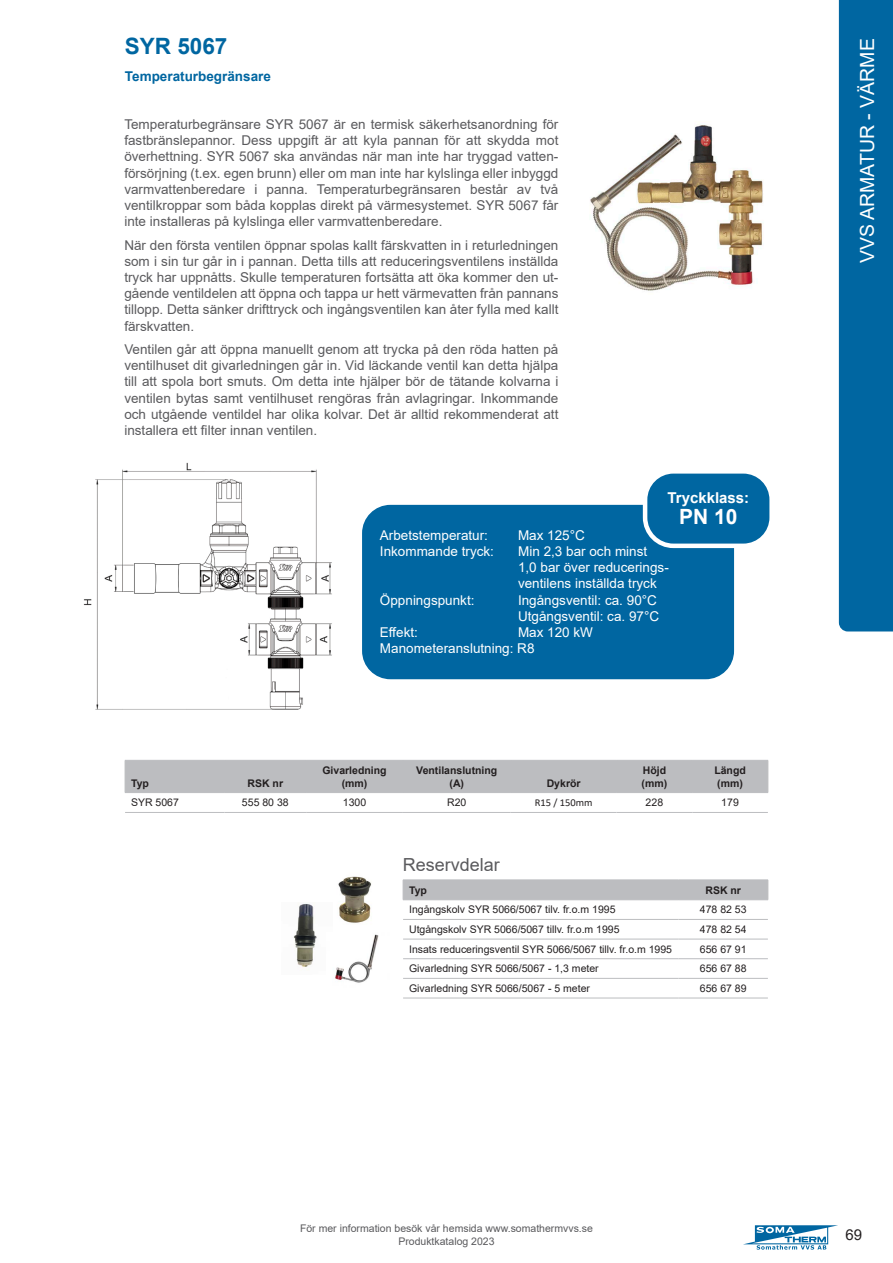
<style>
.page{position:relative;width:893px;height:1263px;background:#fff}
.page>*{position:absolute;margin:0;border:0;box-sizing:border-box;transform-origin:0 0}
.t1{font:700 22.5px "Arial";color:#0066a1}
.t2{font:700 21px "Arial";color:#fff}
.t3{font:19.5px "Arial";color:#fff}
.t4{font:18px "Arial";color:#5a5a5d}
.t5{font:700 15px "Arial";color:#fff}
.t6{font:15px "Arial";color:#231f20}
.t7{font:13.5px/16.2px "Arial";color:#5a5a5d;text-align:justify}
.t8{font:13.5px/16.2px "Arial";color:#fff}
.t9{font:700 13.5px "Arial";color:#0066a1}
.t10{font:10.5px "Arial";color:#231f20}
.t11{font:700 10.5px/12.6px "Arial";color:#231f20;text-align:center}
.t12{font:10.5px/12.6px "Arial";color:#5a5a5d;text-align:center}
.t13{font:10.5px "Calibri";color:#231f20}
</style>
<div class="page">
<div style="left:839px;top:0;width:54px;height:631px;background:#0066a1"></div>
<svg style="left:743px;top:1225px;width:95px;height:24px"></svg>
<img style="left:590px;top:124px;width:173px;height:167px">
<div style="left:126px;top:761px;width:642px;height:31px;background:#bcbdc0"></div>
<hr style="left:125px;top:760px;width:100px;height:1px;background:#bcbdc0">
<hr style="left:125px;top:760px;width:1px;height:32px;background:#bcbdc0">
<hr style="left:225px;top:760px;width:81px;height:1px;background:#bcbdc0">
<hr style="left:224px;top:760px;width:1px;height:32px;background:#bcbdc0">
<hr style="left:306px;top:760px;width:97px;height:1px;background:#bcbdc0">
<hr style="left:306px;top:760px;width:1px;height:32px;background:#bcbdc0">
<hr style="left:403px;top:760px;width:108px;height:1px;background:#bcbdc0">
<hr style="left:403px;top:760px;width:1px;height:32px;background:#bcbdc0">
<hr style="left:511px;top:760px;width:106px;height:1px;background:#bcbdc0">
<hr style="left:510px;top:760px;width:1px;height:32px;background:#bcbdc0">
<hr style="left:617px;top:760px;width:75px;height:1px;background:#bcbdc0">
<hr style="left:616px;top:760px;width:1px;height:32px;background:#bcbdc0">
<hr style="left:692px;top:760px;width:76px;height:1px;background:#bcbdc0">
<hr style="left:692px;top:760px;width:1px;height:32px;background:#bcbdc0">
<hr style="left:768px;top:760px;width:1px;height:32px;background:#bcbdc0">
<hr style="left:125px;top:792px;width:100px;height:1px;background:#bcbdc0">
<hr style="left:225px;top:792px;width:81px;height:1px;background:#bcbdc0">
<hr style="left:306px;top:792px;width:97px;height:1px;background:#bcbdc0">
<hr style="left:403px;top:792px;width:108px;height:1px;background:#bcbdc0">
<hr style="left:511px;top:792px;width:106px;height:1px;background:#bcbdc0">
<hr style="left:617px;top:792px;width:75px;height:1px;background:#bcbdc0">
<hr style="left:692px;top:792px;width:76px;height:1px;background:#bcbdc0">
<hr style="left:125px;top:812px;width:100px;height:1px;background:#bcbdc0">
<hr style="left:225px;top:812px;width:81px;height:1px;background:#bcbdc0">
<hr style="left:306px;top:812px;width:97px;height:1px;background:#bcbdc0">
<hr style="left:403px;top:812px;width:108px;height:1px;background:#bcbdc0">
<hr style="left:511px;top:812px;width:106px;height:1px;background:#bcbdc0">
<hr style="left:617px;top:812px;width:75px;height:1px;background:#bcbdc0">
<hr style="left:692px;top:812px;width:76px;height:1px;background:#bcbdc0">
<div style="left:403px;top:880px;width:366px;height:20px;background:#bcbdc0"></div>
<hr style="left:403px;top:899px;width:276px;height:1px;background:#bcbdc0">
<hr style="left:679px;top:899px;width:89px;height:1px;background:#bcbdc0">
<hr style="left:403px;top:919px;width:276px;height:1px;background:#bcbdc0">
<hr style="left:679px;top:919px;width:89px;height:1px;background:#bcbdc0">
<hr style="left:403px;top:939px;width:276px;height:1px;background:#bcbdc0">
<hr style="left:679px;top:939px;width:89px;height:1px;background:#bcbdc0">
<hr style="left:403px;top:958px;width:276px;height:1px;background:#bcbdc0">
<hr style="left:679px;top:958px;width:89px;height:1px;background:#bcbdc0">
<hr style="left:403px;top:978px;width:276px;height:1px;background:#bcbdc0">
<hr style="left:679px;top:978px;width:89px;height:1px;background:#bcbdc0">
<hr style="left:403px;top:998px;width:276px;height:1px;background:#bcbdc0">
<hr style="left:679px;top:998px;width:89px;height:1px;background:#bcbdc0">
<img style="left:338px;top:876px;width:33px;height:47px">
<img style="left:293px;top:903px;width:24px;height:67px">
<img style="left:335px;top:934px;width:44px;height:49px">
<div style="left:362px;top:505px;width:372px;height:174px;background:#0066a1;border-radius:28px"></div>
<div style="left:645px;top:471px;width:127px;height:75px;background:#0066a1;border-radius:28px"></div>
<div style="left:643px;top:469px;width:131px;height:79px;border:4px solid #fff;border-radius:28px"></div>
<img style="left:83px;top:462px;width:249px;height:248px">
<p class="t1" style="left:125px;top:30px;width:104px">SYR 5067</p>
<p class="t9" style="left:125px;top:67px;width:148px">Temperaturbegränsare</p>
<p class="t7" style="left:124px;top:116px;width:436px">Temperaturbegränsare SYR 5067 är en termisk säkerhetsanordning för fastbränslepannor. Dess uppgift är att kyla pannan för att skydda mot överhettning. SYR 5067 ska användas när man inte har tryggad vatten&shy;försörjning (t.ex. egen brunn) eller om man inte har kylslinga eller inbyggd varmvattenberedare i panna. Temperaturbegränsaren består av två ventilkroppar som båda kopplas direkt på värmesystemet. SYR 5067 får inte installeras på kylslinga eller varmvattenberedare.</p>
<p class="t7" style="left:124px;top:237px;width:436px">När den första ventilen öppnar spolas kallt färskvatten in i returledningen som i sin tur går in i pannan. Detta tills att reduceringsventilens inställda tryck har uppnåtts. Skulle temperaturen fortsätta att öka kommer den ut&shy;gående ventildelen att öppna och tappa ur hett värmevatten från pannans tillopp. Detta sänker drifttryck och ingångsventilen kan åter fylla med kallt färskvatten.</p>
<p class="t7" style="left:124px;top:341px;width:436px">Ventilen går att öppna manuellt genom att trycka på den röda hatten på ventilhuset dit givarledningen går in. Vid läckande ventil kan detta hjälpa till att spola bort smuts. Om detta inte hjälper bör de tätande kolvarna i ventilen bytas samt ventilhuset rengöras från avlagringar. Inkommande och utgående ventildel har olika kolvar. Det är alltid rekommenderat att installera ett filter innan ventilen.</p>
<p class="t5" style="left:667px;top:488px;width:83px">Tryckklass:</p>
<p class="t2" style="left:679px;top:502px;width:60px">PN 10</p>
<p class="t8" style="left:380px;top:527px;width:110px">Arbetstemperatur:</p>
<p class="t8" style="left:518px;top:527px;width:68px">Max 125°C</p>
<p class="t8" style="left:380px;top:543px;width:116px">Inkommande tryck:</p>
<p class="t8" style="left:518px;top:543px;width:131px">Min 2,3 bar och minst</p>
<p class="t8" style="left:518px;top:559px;width:152px">1,0 bar över reducerings-</p>
<p class="t8" style="left:518px;top:575px;width:140px">ventilens inställda tryck</p>
<p class="t8" style="left:380px;top:592px;width:96px">Öppningspunkt:</p>
<p class="t8" style="left:518px;top:592px;width:143px">Ingångsventil: ca. 90°C<br>Utgångsventil: ca. 97°C</p>
<p class="t8" style="left:380px;top:624px;width:39px">Effekt:</p>
<p class="t8" style="left:518px;top:624px;width:77px">Max 120 kW</p>
<p class="t8" style="left:380px;top:640px;width:156px">Manometeranslutning: R8</p>
<p class="t11" style="left:131px;top:777px;width:19px">Typ</p>
<p class="t11" style="left:248px;top:777px;width:37px">RSK nr</p>
<p class="t11" style="left:322px;top:764px;width:66px">Givarledning (mm)</p>
<p class="t11" style="left:416px;top:764px;width:83px">Ventilanslutning (A)</p>
<p class="t11" style="left:547px;top:777px;width:35px">Dykrör</p>
<p class="t11" style="left:643px;top:764px;width:25px">Höjd</p>
<p class="t11" style="left:642px;top:777px;width:27px">(mm)</p>
<p class="t11" style="left:714px;top:764px;width:33px">Längd</p>
<p class="t11" style="left:717px;top:777px;width:27px">(mm)</p>
<p class="t10" style="left:131px;top:795px;width:49px">SYR 5067</p>
<p class="t10" style="left:242px;top:795px;width:48px">555 80 38</p>
<p class="t10" style="left:343px;top:795px;width:25px">1300</p>
<p class="t10" style="left:447px;top:795px;width:21px">R20</p>
<p class="t13" style="left:535px;top:796px;width:59px">R15 / 150mm</p>
<p class="t10" style="left:646px;top:795px;width:19px">228</p>
<p class="t10" style="left:721px;top:795px;width:19px">179</p>
<p class="t4" style="left:403px;top:852px;width:99px">Reservdelar</p>
<p class="t11" style="left:409px;top:884px;width:19px">Typ</p>
<p class="t11" style="left:705px;top:884px;width:37px">RSK nr</p>
<p class="t10" style="left:409px;top:902px;width:208px">Ingångskolv SYR 5066/5067 tilv. fr.o.m 1995</p>
<p class="t10" style="left:700px;top:902px;width:48px">478 82 53</p>
<p class="t10" style="left:409px;top:922px;width:212px">Utgångskolv SYR 5066/5067 tillv. fr.o.m 1995</p>
<p class="t10" style="left:700px;top:922px;width:48px">478 82 54</p>
<p class="t10" style="left:409px;top:942px;width:265px">Insats reduceringsventil SYR 5066/5067 tillv. fr.o.m 1995</p>
<p class="t10" style="left:700px;top:942px;width:48px">656 67 91</p>
<p class="t10" style="left:409px;top:961px;width:191px">Givarledning SYR 5066/5067 - 1,3 meter</p>
<p class="t10" style="left:700px;top:961px;width:48px">656 67 88</p>
<p class="t10" style="left:409px;top:981px;width:182px">Givarledning SYR 5066/5067 - 5 meter</p>
<p class="t10" style="left:700px;top:981px;width:48px">656 67 89</p>
<p class="t12" style="left:300px;top:1222px;width:294px">För mer information besök vår hemsida www.somathermvvs.se<br>Produktkatalog 2023</p>
<h3 class="t3" style="left:854px;top:263px;width:227px;rotate:-90deg">VVS ARMATUR - VÄRME</h3>
<p class="t6" style="left:845px;top:1224px;width:18px">69</p>
</div>
